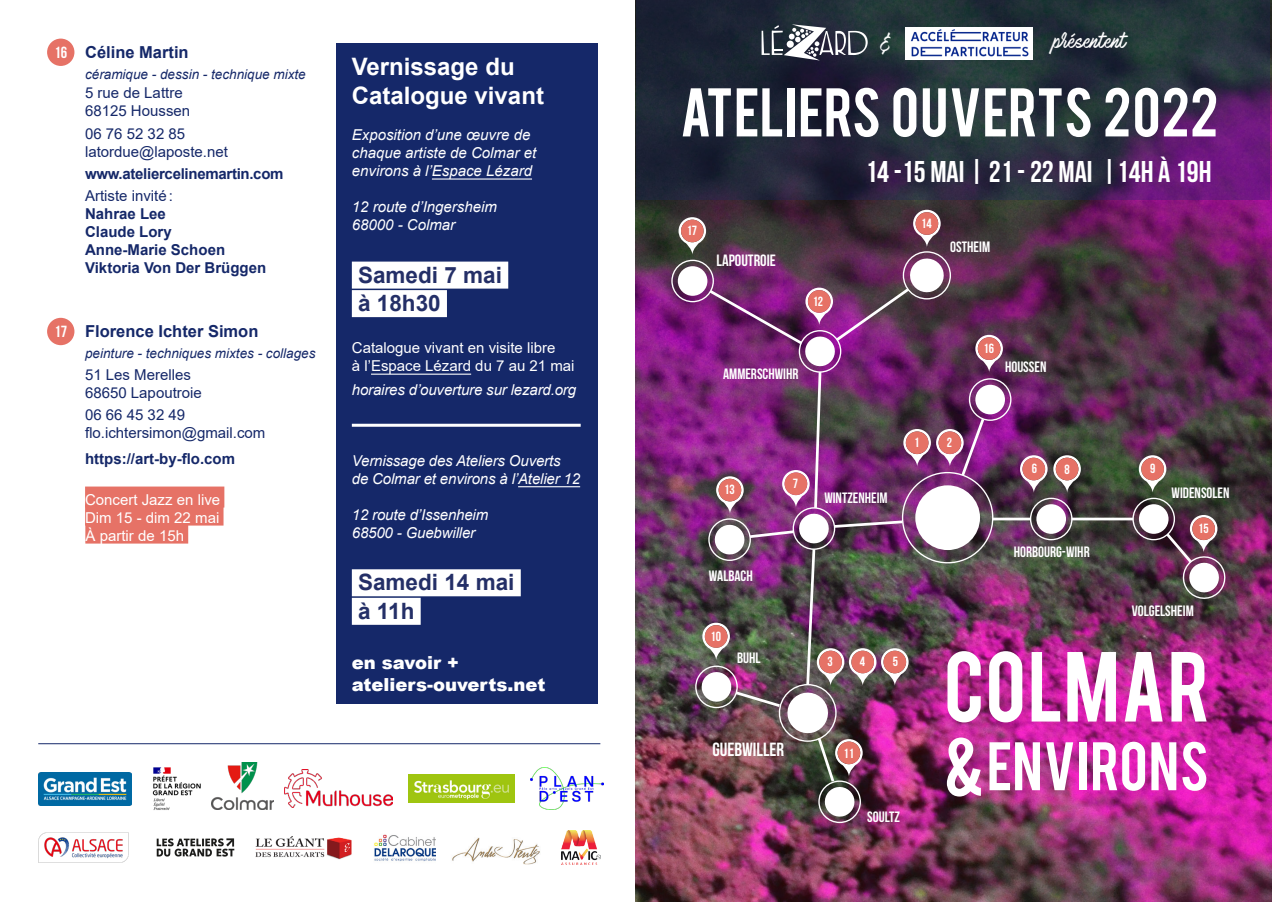
<style>
.page{position:relative;width:1272px;height:902px;background:#fff}
.page>*{position:absolute;margin:0;border:0;box-sizing:border-box;transform-origin:0 0}
.t1{font:78px "Bebas";letter-spacing:.02em;color:#fff}
.t2{font:64.65px "Bebas";color:#fff}
.t3{font:54px "Bebas";color:#fff}
.t4{font:53.85px "Bebas";letter-spacing:.02em;color:#fff}
.t5{font:30px "Bebas Neue";color:#fff}
.t6{font:700 24px "Arial";color:#fff}
.t7{font:700 22.5px "Arial";color:#242f67}
.t8{font:19.05px "Bebas Neue";color:#fff}
.t9{font:900 18px "Arial";color:#fff}
.t10{font:18px "Mark My Words";color:#fff}
.t11{font:700 16.5px "Arial";color:#152869}
.t12{font:16.35px "Bebas Neue";color:#fff}
.t13{font:16.2px "Bebas Neue";color:#fff}
.t14{font:italic 15px/18px "Arial";letter-spacing:-.01em;color:#fff}
.t15{font:15px/18px "Arial";color:#152869}
.evenement_rose{font:15px "Arial";color:#fff}
.t16{font:15px "Bebas Neue";color:#fff}
.t17{font:700 15px "Arial";color:#152869}
.t18{font:700 15px "Arial";letter-spacing:-.02em;color:#152869}
.t19{font:italic 13.5px "Arial";color:#152869}
.t20{font:13.35px "Bebas Neue";color:#fff}
</style>
<div class="page">
<img style="left:636px;top:0;width:635px;height:901px">
<svg style="left:636px;top:0;width:633px;height:200px;background:#2a293f"></svg>
<div style="left:336px;top:44px;width:261px;height:660px;background:#152869"></div>
<svg style="left:761px;top:24px;width:106px;height:36px"></svg>
<img style="left:905px;top:27px;width:127px;height:32px">
<img style="left:211px;top:762px;width:62px;height:47px">
<img style="left:156px;top:838px;width:79px;height:19px">
<img style="left:255px;top:836px;width:97px;height:24px">
<img style="left:284px;top:769px;width:109px;height:38px">
<img style="left:408px;top:774px;width:106px;height:28px">
<img style="left:38px;top:832px;width:91px;height:31px">
<img style="left:152px;top:767px;width:49px;height:43px">
<img style="left:374px;top:834px;width:61px;height:27px">
<img style="left:561px;top:830px;width:39px;height:34px">
<img style="left:452px;top:837px;width:88px;height:27px">
<img style="left:38px;top:772px;width:94px;height:32px">
<svg style="left:1053px;top:455px;width:27px;height:38px"></svg>
<div style="left:1055px;top:457px;width:23px;height:23px;background:#e67266;border-radius:50%"></div>
<svg style="left:1138px;top:455px;width:28px;height:38px"></svg>
<div style="left:1141px;top:457px;width:22px;height:23px;background:#e67266;border-radius:50%"></div>
<svg style="left:1019px;top:455px;width:28px;height:38px"></svg>
<div style="left:1022px;top:457px;width:23px;height:23px;background:#e67266;border-radius:50%"></div>
<hr style="left:432px;top:178px;width:100px;height:1px;background:#fff">
<div style="left:352px;top:261px;width:156px;height:27px;background:#fff"></div>
<div style="left:352px;top:290px;width:95px;height:27px;background:#fff"></div>
<hr style="left:371px;top:373px;width:100px;height:1px;background:#fff">
<hr style="left:518px;top:486px;width:62px;height:1px;background:#fff">
<div style="left:352px;top:569px;width:169px;height:27px;background:#fff"></div>
<div style="left:352px;top:597px;width:68px;height:27px;background:#fff"></div>
<div style="left:85px;top:486px;width:139px;height:21px;background:#e67266"></div>
<div style="left:85px;top:504px;width:138px;height:21px;background:#e67266"></div>
<div style="left:85px;top:522px;width:103px;height:21px;background:#e67266"></div>
<hr style="left:38px;top:743px;width:562px;height:1px;background:#152869">
<div style="left:47px;top:39px;width:27px;height:27px;background:#e67266;border-radius:50%"></div>
<div style="left:47px;top:318px;width:27px;height:27px;background:#e67266;border-radius:50%"></div>
<div style="left:671px;top:260px;width:43px;height:42px;border:1px solid #fff;border-radius:50%"></div>
<div style="left:818px;top:780px;width:43px;height:43px;border:1px solid #fff;border-radius:50%"></div>
<div style="left:1132px;top:497px;width:42px;height:43px;border:1px solid #fff;border-radius:50%"></div>
<div style="left:1138px;top:504px;width:30px;height:29px;background:#fff;border-radius:50%"></div>
<hr style="left:1071px;top:517px;width:62px;height:3px;background:#fff">
<div style="left:1029px;top:497px;width:43px;height:43px;border:1px solid #fff;border-radius:50%"></div>
<div style="left:1036px;top:504px;width:29px;height:29px;background:#fff;border-radius:50%"></div>
<hr style="left:992px;top:517px;width:38px;height:3px;background:#fff">
<div style="left:968px;top:378px;width:43px;height:43px;border:1px solid #fff;border-radius:50%"></div>
<div style="left:975px;top:385px;width:29px;height:29px;background:#fff;border-radius:50%"></div>
<img style="left:1163px;top:515px;width:66px;height:85px">
<div style="left:1192px;top:517px;width:22px;height:23px;background:#e67266;border-radius:50%"></div>
<img style="left:678px;top:210px;width:324px;height:608px">
<div style="left:915px;top:212px;width:23px;height:23px;background:#e67266;border-radius:50%"></div>
<img style="left:530px;top:767px;width:73px;height:42px">
<hr style="left:352px;top:423px;width:228px;height:3px;background:#fff">
<p class="t13" style="left:54px;top:43px;width:14px">16</p>
<p class="t11" style="left:85px;top:40px;width:105px">Céline Martin</p>
<p class="t19" style="left:85px;top:65px;width:222px">céramique - dessin - technique mixte</p>
<p class="t15" style="left:85px;top:84px;width:99px">5 rue de Lattre</p>
<p class="t15" style="left:85px;top:102px;width:107px">68125 Houssen</p>
<p class="t15" style="left:85px;top:124px;width:144px">06 76 52 32 85 latordue@laposte.net</p>
<p class="t18" style="left:85px;top:163px;width:200px">www.ateliercelinemartin.com</p>
<p class="t15" style="left:85px;top:187px;width:89px">Artiste invité:</p>
<p class="t17" style="left:85px;top:203px;width:82px">Nahrae Lee</p>
<p class="t17" style="left:85px;top:221px;width:88px">Claude Lory</p>
<p class="t17" style="left:85px;top:239px;width:142px">Anne-Marie Schoen</p>
<p class="t17" style="left:85px;top:257px;width:183px">Viktoria Von Der Brüggen</p>
<p class="t13" style="left:54px;top:322px;width:14px">17</p>
<p class="t11" style="left:85px;top:319px;width:175px">Florence Ichter Simon</p>
<p class="t19" style="left:85px;top:344px;width:232px">peinture - techniques mixtes - collages</p>
<p class="t15" style="left:85px;top:366px;width:107px">51 Les Merelles</p>
<p class="t15" style="left:85px;top:384px;width:118px">68650 Lapoutroie</p>
<p class="t15" style="left:85px;top:406px;width:182px">06 66 45 32 49 flo.ichtersimon@gmail.com</p>
<p class="t17" style="left:85px;top:448px;width:151px">https://art-by-flo.com</p>
<p class="evenement_rose" style="left:85px;top:489px;width:137px">Concert Jazz en live</p>
<p class="evenement_rose" style="left:85px;top:507px;width:136px">Dim 15 - dim 22 mai</p>
<p class="evenement_rose" style="left:85px;top:525px;width:100px">À partir de 15h</p>
<p class="t6" style="left:352px;top:50px;width:164px">Vernissage du</p>
<p class="t6" style="left:352px;top:79px;width:194px">Catalogue vivant</p>
<p class="t14" style="left:352px;top:126px;width:186px">Exposition d’une œuvre de chaque artiste de Colmar et environs à l’Espace Lézard</p>
<p class="t14" style="left:352px;top:198px;width:147px">12 route d’Ingersheim</p>
<p class="t14" style="left:352px;top:216px;width:105px">68000 - Colmar</p>
<p class="t7" style="left:358px;top:259px;width:145px">Samedi 7 mai</p>
<p class="t7" style="left:358px;top:287px;width:84px">à 18h30</p>
<p class="evenement_rose" style="left:352px;top:337px;width:205px">Catalogue vivant en visite libre</p>
<p class="evenement_rose" style="left:352px;top:355px;width:224px">à l’Espace Lézard du 7 au 21 mai</p>
<p class="t14" style="left:352px;top:381px;width:226px">horaires d’ouverture sur lezard.org</p>
<p class="t14" style="left:352px;top:451px;width:230px">Vernissage des Ateliers Ouverts de Colmar et environs à l’Atelier 12</p>
<p class="t14" style="left:352px;top:505px;width:138px">12 route d’Issenheim</p>
<p class="t14" style="left:352px;top:523px;width:125px">68500 - Guebwiller</p>
<p class="t7" style="left:358px;top:566px;width:158px">Samedi 14 mai</p>
<p class="t7" style="left:358px;top:595px;width:58px">à 11h</p>
<p class="t9" style="left:352px;top:649px;width:109px">en savoir +</p>
<p class="t9" style="left:352px;top:671px;width:195px">ateliers-ouverts.net</p>
<p class="t10" style="left:880px;top:34px;width:11px">&amp;</p>
<p class="t10" style="left:1053px;top:31px;width:74px">présentent</p>
<p class="t3" style="left:680px;top:73px;width:540px">ATELIERS OUVERTS 2022</p>
<p class="t20" style="left:686px;top:223px;width:12px">17</p>
<p class="t12" style="left:716px;top:251px;width:61px">LAPOUTROIE</p>
<p class="t20" style="left:812px;top:294px;width:12px">12</p>
<p class="t16" style="left:723px;top:365px;width:77px">AMMERSCHWIHR</p>
<p class="t5" style="left:865px;top:155px;width:348px">14 -15 MAI | 21 - 22 MAI |14H À 19H</p>
<p class="t20" style="left:921px;top:216px;width:12px">14</p>
<p class="t16" style="left:950px;top:238px;width:41px">OSTHEIM</p>
<p class="t20" style="left:983px;top:341px;width:12px">16</p>
<p class="t16" style="left:1004px;top:358px;width:43px">HOUSSEN</p>
<p class="t20" style="left:724px;top:482px;width:12px">13</p>
<p class="t16" style="left:708px;top:567px;width:45px">WALBACH</p>
<p class="t20" style="left:710px;top:628px;width:12px">10</p>
<p class="t16" style="left:737px;top:649px;width:25px">BUHL</p>
<p class="t20" style="left:792px;top:476px;width:7px">7</p>
<p class="t8" style="left:712px;top:738px;width:73px">GUEBWILLER</p>
<p class="t16" style="left:824px;top:489px;width:65px">WINTZENHEIM</p>
<p class="t20" style="left:914px;top:435px;width:7px">1</p>
<p class="t20" style="left:946px;top:435px;width:7px">2</p>
<p class="t20" style="left:1031px;top:461px;width:7px">6</p>
<p class="t20" style="left:1064px;top:462px;width:7px">8</p>
<p class="t16" style="left:1013px;top:543px;width:78px">HORBOURG-WIHR</p>
<p class="t20" style="left:1150px;top:461px;width:7px">9</p>
<p class="t16" style="left:1171px;top:485px;width:59px">WIDENSOLEN</p>
<p class="t20" style="left:1197px;top:521px;width:12px">15</p>
<p class="t20" style="left:827px;top:654px;width:7px">3</p>
<p class="t20" style="left:859px;top:654px;width:7px">4</p>
<p class="t20" style="left:892px;top:654px;width:7px">5</p>
<p class="t20" style="left:843px;top:746px;width:12px">11</p>
<p class="t16" style="left:867px;top:808px;width:34px">SOULTZ</p>
<p class="t16" style="left:1131px;top:602px;width:63px">VOLGELSHEIM</p>
<p class="t1" style="left:943px;top:630px;width:268px">COLMAR</p>
<p class="t2" style="left:943px;top:720px;width:41px">&amp;</p>
<p class="t4" style="left:986px;top:727px;width:223px">ENVIRONS</p>
</div>
